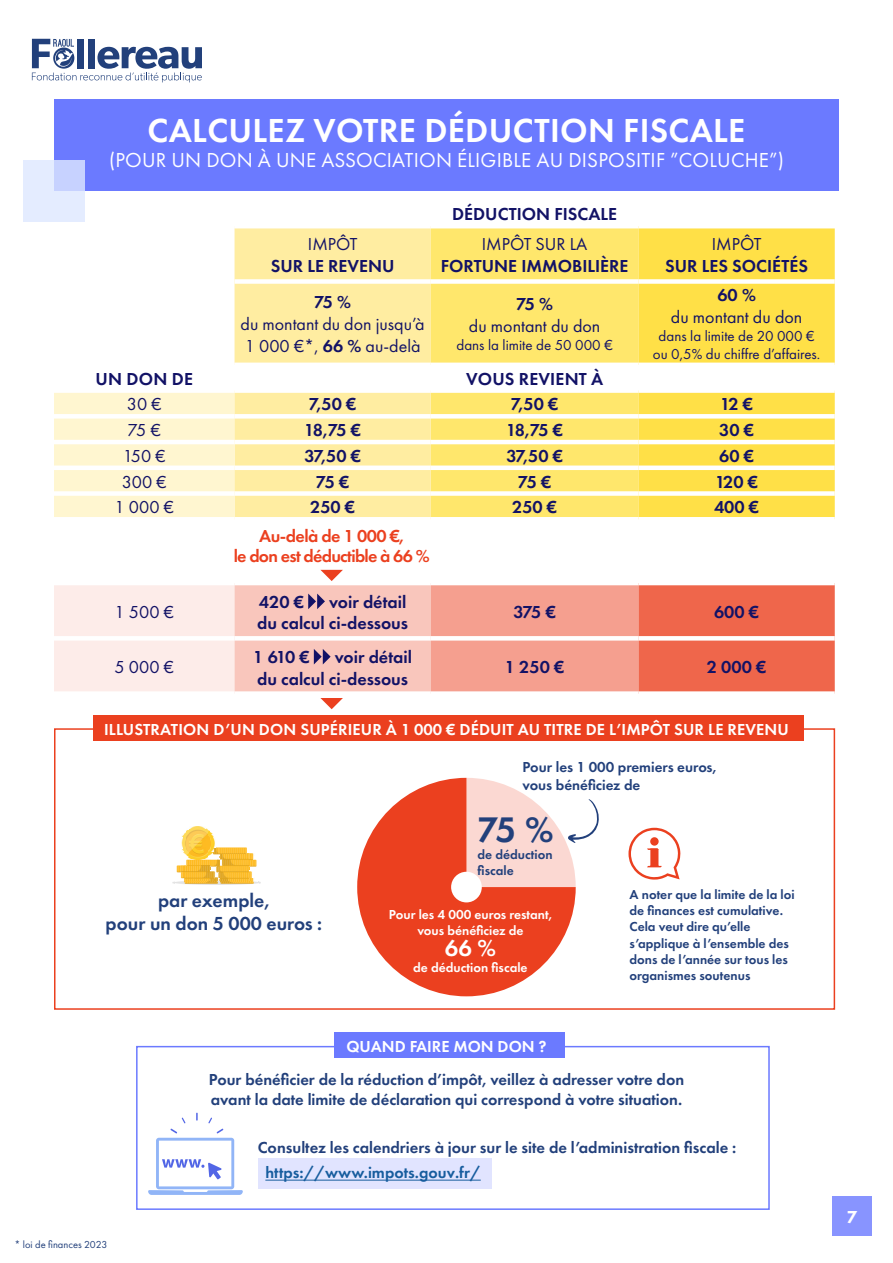
<style>
.page{position:relative;width:893px;height:1263px;background:#fff}
.page>*{position:absolute;margin:0;border:0;box-sizing:border-box;transform-origin:0 0}
.t1{font:600 36.9px "Futura PT";color:#22407b}
.t2{font:600 34.5px "Futura PT";letter-spacing:.01em;color:#fff}
.t3{font:600 24px "Futura PT";color:#fff}
.t4{font:21px "Futura PT";letter-spacing:.01em;color:#fff}
.t5{font:600 19.65px/23.5px "Futura PT";color:#22407b;text-align:center}
.t6{font:600 18px/21.6px "Futura PT";color:#121266;text-align:center}
.t7{font:18px/21.6px "Futura PT";color:#121266;text-align:center}
.t8{font:600 18px "Futura PT";letter-spacing:-.04em;color:#eb401f}
.t9{font:800 18px "Futura PT";color:#fff}
.t10{font:600 16.5px/19.8px "Futura PT";color:#22407b}
.t11{font:600 16.5px "Futura PT";letter-spacing:.01em;color:#fff}
.t12{font:15px/18px "Futura PT";color:#121266;text-align:center}
.t13{font:600 15px/18px "Futura PT";color:#22407b}
.t14{font:600 13.5px/16.2px "Futura PT";color:#22407b}
.t15{font:600 13.5px/16.2px "Futura PT";color:#fff;text-align:center}
.t16{font:10.5px "Futura PT";color:#22407b}
.s1{font-weight:400}
.s2{font-weight:600}
.s3{color:#175d9e}
</style>
<div class="page">
<div style="left:136px;top:1046px;width:634px;height:164px;border:2px solid #6b7aff"></div>
<div style="left:334px;top:1032px;width:230px;height:25px;background:#6b7aff"></div>
<div style="left:93px;top:715px;width:711px;height:26px;background:#eb401f"></div>
<div style="left:258px;top:1158px;width:234px;height:30px;background:#e1e4ff"></div>
<div style="left:54px;top:99px;width:785px;height:92px;background:#6b7aff"></div>
<svg style="left:32px;top:39px;width:170px;height:43px"></svg>
<div style="left:235px;top:228px;width:196px;height:135px;background:#ffeda1"></div>
<svg style="left:431px;top:228px;width:207px;height:289px;fill:#ffe76c"></svg>
<div style="left:638px;top:393px;width:197px;height:124px;background:#ffe047"></div>
<div style="left:431px;top:388px;width:207px;height:5px;background:#fff"></div>
<div style="left:431px;top:414px;width:207px;height:5px;background:#fff"></div>
<div style="left:638px;top:414px;width:197px;height:5px;background:#fff"></div>
<hr style="left:431px;top:440px;width:207px;height:4px;background:#fff">
<hr style="left:638px;top:440px;width:197px;height:4px;background:#fff">
<div style="left:431px;top:465px;width:207px;height:5px;background:#fff"></div>
<div style="left:638px;top:465px;width:197px;height:5px;background:#fff"></div>
<div style="left:431px;top:491px;width:207px;height:5px;background:#fff"></div>
<div style="left:638px;top:491px;width:197px;height:5px;background:#fff"></div>
<div style="left:431px;top:279px;width:207px;height:5px;background:#fff"></div>
<hr style="left:431px;top:363px;width:207px;height:4px;background:#fff">
<div style="left:235px;top:279px;width:196px;height:5px;background:#fff"></div>
<svg style="left:638px;top:228px;width:197px;height:137px"></svg>
<svg style="left:54px;top:391px;width:377px;height:128px"></svg>
<svg style="left:148px;top:1113px;width:95px;height:82px"></svg>
<hr style="left:265px;top:1180px;width:216px;height:1px;background:#175d9e">
<svg style="left:23px;top:160px;width:62px;height:61px;fill:#e4ecff"></svg>
<div style="left:832px;top:1196px;width:40px;height:40px;background:#8894ff"></div>
<div style="left:357px;top:778px;width:219px;height:218px;background:#eb401f;border-radius:50%"></div>
<svg style="left:466px;top:777px;width:133px;height:110px"></svg>
<div style="left:451px;top:872px;width:31px;height:30px;background:#fff;border-radius:50%"></div>
<img style="left:174px;top:882px;width:84px;height:3px">
<img style="left:220px;top:880px;width:30px;height:2px">
<img style="left:220px;top:853px;width:30px;height:27px">
<svg style="left:250px;top:853px;width:11px;height:30px"></svg>
<img style="left:220px;top:847px;width:27px;height:6px">
<svg style="left:172px;top:827px;width:48px;height:56px"></svg>
<svg style="left:54px;top:570px;width:781px;height:139px"></svg>
<svg style="left:628px;top:828px;width:52px;height:51px"></svg>
<p class="t2" style="left:148px;top:109px;width:599px">CALCULEZ VOTRE DÉDUCTION FISCALE</p>
<p class="t4" style="left:109px;top:147px;width:676px">(POUR UN DON À UNE ASSOCIATION ÉLIGIBLE AU DISPOSITIF ”COLUCHE”)</p>
<p class="t6" style="left:452px;top:203px;width:166px">DÉDUCTION FISCALE</p>
<p class="t6" style="left:271px;top:233px;width:125px"><span class="s1">IMPÔT<br></span>SUR LE REVENU</p>
<p class="t6" style="left:441px;top:233px;width:189px"><span class="s1">IMPÔT SUR LA<br></span>FORTUNE IMMOBILIÈRE</p>
<p class="t6" style="left:665px;top:233px;width:144px"><span class="s1">IMPÔT<br></span>SUR LES SOCIÉTÉS</p>
<p class="t7" style="left:241px;top:292px;width:186px"><span class="s2">75 %<br></span>du montant du don jusqu’à<br>1 000 €*, <span class="s2">66 %</span> au-delà</p>
<p class="t7" style="left:469px;top:293px;width:133px"><span class="s2">75 %<br></span>du montant du don</p>
<p class="t7" style="left:671px;top:284px;width:133px"><span class="s2">60 %<br></span>du montant du don</p>
<p class="t12" style="left:653px;top:327px;width:169px">dans la limite de 20 000 € ou 0,5% du chiffre d’affaires.</p>
<p class="t12" style="left:456px;top:336px;width:158px">dans la limite de 50 000 €</p>
<p class="t6" style="left:96px;top:368px;width:99px">UN DON DE</p>
<p class="t6" style="left:466px;top:368px;width:139px">VOUS REVIENT À</p>
<p class="t7" style="left:127px;top:393px;width:36px">30 €</p>
<p class="t6" style="left:309px;top:393px;width:49px">7,50 €</p>
<p class="t6" style="left:511px;top:393px;width:49px">7,50 €</p>
<p class="t6" style="left:720px;top:393px;width:34px">12 €</p>
<p class="t7" style="left:128px;top:419px;width:35px">75 €</p>
<p class="t6" style="left:304px;top:419px;width:58px">18,75 €</p>
<p class="t6" style="left:506px;top:419px;width:58px">18,75 €</p>
<p class="t6" style="left:719px;top:419px;width:36px">30 €</p>
<p class="t7" style="left:123px;top:445px;width:44px">150 €</p>
<p class="t6" style="left:304px;top:445px;width:58px">37,50 €</p>
<p class="t6" style="left:506px;top:445px;width:58px">37,50 €</p>
<p class="t6" style="left:719px;top:445px;width:36px">60 €</p>
<p class="t7" style="left:122px;top:471px;width:47px">300 €</p>
<p class="t6" style="left:316px;top:470px;width:35px">75 €</p>
<p class="t6" style="left:518px;top:470px;width:35px">75 €</p>
<p class="t6" style="left:715px;top:470px;width:45px">120 €</p>
<p class="t7" style="left:115px;top:496px;width:61px">1 000 €</p>
<p class="t6" style="left:310px;top:496px;width:47px">250 €</p>
<p class="t6" style="left:512px;top:496px;width:47px">250 €</p>
<p class="t6" style="left:714px;top:496px;width:47px">400 €</p>
<p class="t7" style="left:115px;top:601px;width:61px">1 500 €</p>
<p class="t7" style="left:115px;top:656px;width:61px">5 000 €</p>
<p class="t8" style="left:259px;top:525px;width:146px">Au-delà de 1 000 €,</p>
<p class="t8" style="left:234px;top:545px;width:198px">le don est déductible à 66 %</p>
<p class="t6" style="left:257px;top:591px;width:153px;text-align:right">voir détail<br>du calcul ci-dessous</p>
<p class="t6" style="left:513px;top:600px;width:44px">375 €</p>
<p class="t6" style="left:714px;top:600px;width:47px">600 €</p>
<p class="t6" style="left:259px;top:591px;width:47px">420 €</p>
<p class="t6" style="left:257px;top:646px;width:156px;text-align:right">voir détail<br>du calcul ci-dessous</p>
<p class="t6" style="left:505px;top:656px;width:61px">1 250 €</p>
<p class="t6" style="left:707px;top:656px;width:61px">2 000 €</p>
<p class="t6" style="left:253px;top:646px;width:58px">1 610 €</p>
<p class="t11" style="left:104px;top:719px;width:686px">ILLUSTRATION D’UN DON SUPÉRIEUR À 1 000 € DÉDUIT AU TITRE DE L’IMPÔT SUR LE REVENU</p>
<p class="t13" style="left:522px;top:758px;width:196px">Pour les 1 000 premiers euros, vous bénéficiez de</p>
<p class="t1" style="left:478px;top:807px;width:78px">75 %</p>
<p class="t14" style="left:478px;top:846px;width:77px">de déduction fiscale</p>
<p class="t15" style="left:389px;top:906px;width:165px">Pour les 4 000 euros restant, vous bénéficiez de</p>
<p class="t3" style="left:445px;top:933px;width:53px">66 %</p>
<p class="t15" style="left:413px;top:959px;width:116px">de déduction fiscale</p>
<p class="t5" style="left:106px;top:888px;width:218px">par exemple,<br>pour un don 5 000 euros :</p>
<p class="t14" style="left:630px;top:886px;width:167px">A noter que la limite de la loi de finances est cumulative.<br>Cela veut dire qu’elle s’applique à l’ensemble des dons de l’année sur tous les organismes soutenus</p>
<p class="t11" style="left:346px;top:1036px;width:202px">QUAND FAIRE MON DON ?</p>
<p class="t10" style="left:209px;top:1069px;width:477px">Pour bénéficier de la réduction d’impôt, veillez à adresser votre don avant la date limite de déclaration qui correspond à votre situation.</p>
<p class="t16" style="left:14px;top:1238px;width:94px">* loi de finances 2023</p>
<p class="t10" style="left:265px;top:1134px;width:472px;line-height:25.5px;text-indent:-8px">Consultez les calendriers à jour sur le site de l’administration fiscale : <span class="s3">https://www.impots.gouv.fr/</span></p>
<p class="t9" style="left:847px;top:1206px;width:12px">7</p>
</div>
